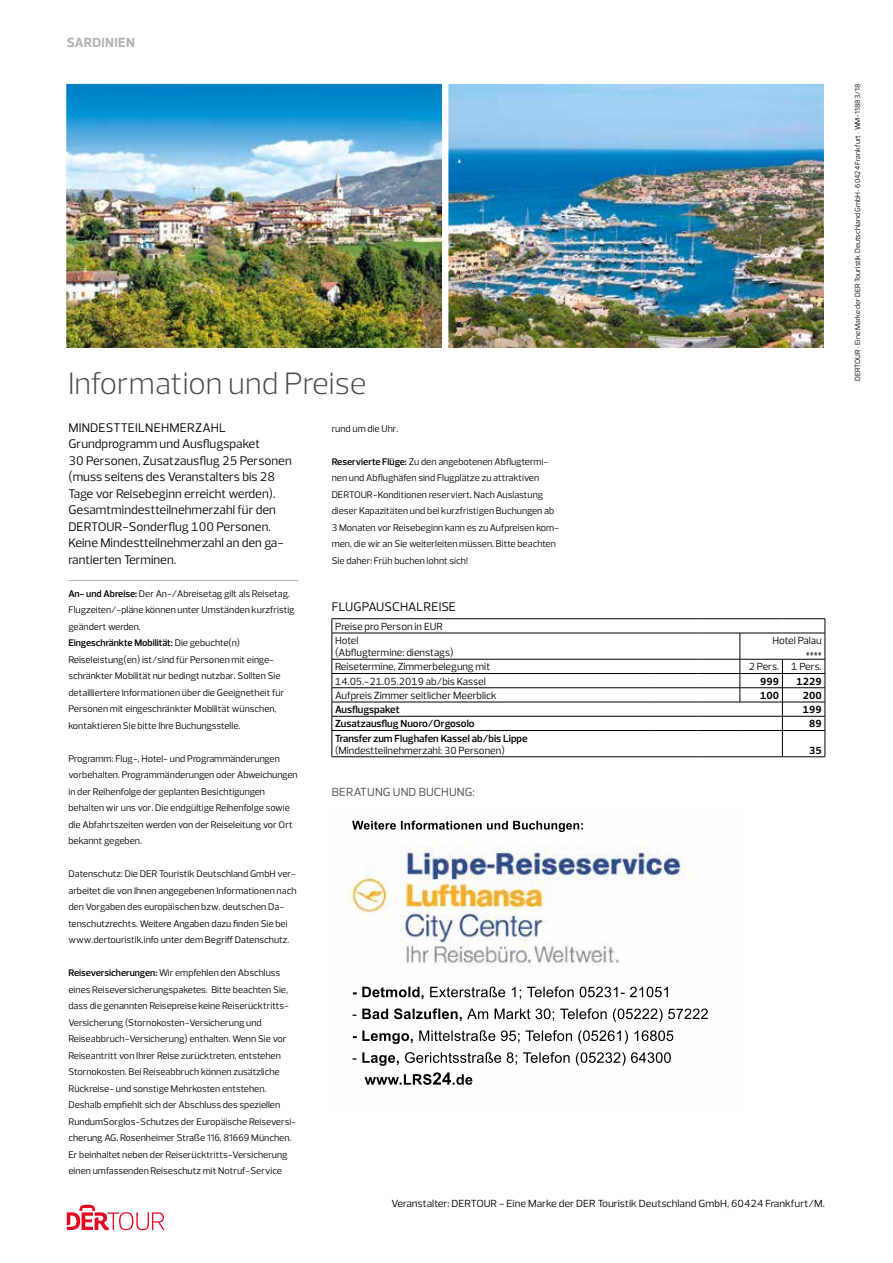
<style>
.page{position:relative;width:893px;height:1263px;background:#fff}
.page>*{position:absolute;margin:0;border:0;box-sizing:border-box;transform-origin:0 0}
.t1{font:300 31.5px "Prelo";color:#4a4a49}
.t2{font:700 13.5px "Prelo";letter-spacing:.035em;color:#b1b2b4}
.t3{font:12.75px/16.5px "Prelo";color:#000}
.t4{font:12px "Prelo";letter-spacing:.015em;color:#4a4a49}
.t5{font:10.5px/14.2px "Prelo";color:#000}
.t6{font:600 10.5px "Prelo";color:#000}
.t7{font:700 10.5px "Prelo";color:#000}
.t8{font:9.75px/16.5px "Prelo";color:#000}
.t9{font:7.8px "DERPI2015";color:#575756}
.t10{font:7.5px "Prelo";color:#000}
.s1{font-weight:600}
</style>
<div class="page">
<svg style="left:67px;top:1205px;width:98px;height:25px"></svg>
<img style="left:451px;top:84px;width:373px;height:264px">
<img style="left:66px;top:83px;width:385px;height:265px">
<hr style="left:68px;top:580px;width:230px;height:1px;background:#b1b2b4">
<hr style="left:332px;top:618px;width:323px;height:1px;background:#000">
<hr style="left:655px;top:618px;width:42px;height:1px;background:#000">
<hr style="left:697px;top:618px;width:43px;height:1px;background:#000">
<hr style="left:740px;top:618px;width:42px;height:1px;background:#000">
<hr style="left:782px;top:618px;width:43px;height:1px;background:#000">
<hr style="left:740px;top:633px;width:42px;height:1px;background:#000">
<hr style="left:782px;top:633px;width:43px;height:1px;background:#000">
<hr style="left:740px;top:659px;width:42px;height:1px;background:#000">
<hr style="left:782px;top:659px;width:43px;height:1px;background:#000">
<hr style="left:740px;top:673px;width:42px;height:1px;background:#000">
<hr style="left:782px;top:673px;width:43px;height:1px;background:#000">
<hr style="left:740px;top:687px;width:42px;height:1px;background:#000">
<svg style="left:740px;top:633px;width:1px;height:69px"></svg>
<hr style="left:782px;top:687px;width:43px;height:1px;background:#000">
<hr style="left:740px;top:702px;width:42px;height:1px;background:#000">
<hr style="left:782px;top:702px;width:43px;height:1px;background:#000">
<hr style="left:782px;top:716px;width:43px;height:1px;background:#000">
<hr style="left:782px;top:730px;width:43px;height:1px;background:#000">
<svg style="left:782px;top:659px;width:1px;height:97px"></svg>
<svg style="left:825px;top:619px;width:1px;height:137px"></svg>
<hr style="left:782px;top:756px;width:43px;height:1px;background:#000">
<hr style="left:332px;top:633px;width:323px;height:1px;background:#000">
<hr style="left:655px;top:633px;width:42px;height:1px;background:#000">
<hr style="left:697px;top:633px;width:43px;height:1px;background:#000">
<hr style="left:332px;top:659px;width:323px;height:1px;background:#000">
<hr style="left:655px;top:659px;width:42px;height:1px;background:#000">
<hr style="left:697px;top:659px;width:43px;height:1px;background:#000">
<hr style="left:332px;top:673px;width:323px;height:1px;background:#000">
<hr style="left:655px;top:673px;width:42px;height:1px;background:#000">
<hr style="left:697px;top:673px;width:43px;height:1px;background:#000">
<hr style="left:332px;top:687px;width:323px;height:1px;background:#000">
<hr style="left:655px;top:687px;width:42px;height:1px;background:#000">
<hr style="left:697px;top:687px;width:43px;height:1px;background:#000">
<hr style="left:332px;top:702px;width:323px;height:1px;background:#000">
<hr style="left:655px;top:702px;width:42px;height:1px;background:#000">
<hr style="left:697px;top:702px;width:43px;height:1px;background:#000">
<hr style="left:332px;top:716px;width:323px;height:1px;background:#000">
<hr style="left:655px;top:716px;width:42px;height:1px;background:#000">
<hr style="left:697px;top:716px;width:43px;height:1px;background:#000">
<hr style="left:740px;top:716px;width:42px;height:1px;background:#000">
<hr style="left:332px;top:730px;width:323px;height:1px;background:#000">
<svg style="left:332px;top:619px;width:1px;height:137px"></svg>
<hr style="left:655px;top:730px;width:42px;height:1px;background:#000">
<hr style="left:697px;top:730px;width:43px;height:1px;background:#000">
<hr style="left:740px;top:730px;width:42px;height:1px;background:#000">
<hr style="left:332px;top:756px;width:323px;height:1px;background:#000">
<hr style="left:655px;top:756px;width:42px;height:1px;background:#000">
<hr style="left:697px;top:756px;width:43px;height:1px;background:#000">
<hr style="left:740px;top:756px;width:42px;height:1px;background:#000">
<img style="left:348px;top:820px;width:360px;height:265px">
<h2 class="t2" style="left:67px;top:34px;width:70px">SARDINIEN</h2>
<h1 class="t1" style="left:68px;top:364px;width:300px">Information und Preise</h1>
<p class="t3" style="left:68px;top:419px;width:225px">MINDESTTEILNEHMERZAHL Grundprogramm und Ausflugspaket<br>30 Personen, Zusatzausflug 25 Personen (muss seitens des Veranstalters bis 28<br>Tage vor Reisebeginn erreicht werden).<br>Gesamtmindestteilnehmerzahl für den DERTOUR-Sonderflug 100 Personen.<br>Keine Mindestteilnehmerzahl an den ga&shy;rantierten Terminen.</p>
<p class="t8" style="left:68px;top:585px;width:228px"><span class="s1">An- und Abreise:</span> Der An-/Abreisetag gilt als Reisetag.<br>Flugzeiten/-pläne können unter Umständen kurzfristig geändert werden.<br><span class="s1">Eingeschränkte Mobilität:</span> Die gebuchte(n)<br>Reiseleistung(en) ist/sind für Personen mit einge&shy;schränkter Mobilität nur bedingt nutzbar. Sollten Sie detailliertere Informationen über die Geeignetheit für Personen mit eingeschränkter Mobilität wünschen, kontaktieren Sie bitte Ihre Buchungsstelle.</p>
<p class="t8" style="left:68px;top:750px;width:231px">Programm: Flug-, Hotel- und Programmänderungen vorbehalten. Programmänderungen oder Abweichungen in der Reihenfolge der geplanten Besichtigungen behalten wir uns vor. Die endgültige Reihenfolge sowie die Abfahrtszeiten werden von der Reiseleitung vor Ort bekannt gegeben.</p>
<p class="t8" style="left:68px;top:866px;width:230px">Datenschutz: Die DER Touristik Deutschland GmbH ver&shy;arbeitet die von Ihnen angegebenen Informationen nach den Vorgaben des europäischen bzw. deutschen Da&shy;tenschutzrechts. Weitere Angaben dazu finden Sie bei www.dertouristik.info unter dem Begriff Datenschutz.</p>
<p class="t8" style="left:68px;top:965px;width:229px"><span class="s1">Reiseversicherungen:</span> Wir empfehlen den Abschluss eines Reiseversicherungspaketes. Bitte beachten Sie, dass die genannten Reisepreise keine Reiserücktritts-Versicherung (Stornokosten-Versicherung und Reiseabbruch-Versicherung) enthalten. Wenn Sie vor Reiseantritt von Ihrer Reise zurücktreten, entstehen Stornokosten. Bei Reiseabbruch können zusätzliche Rückreise- und sonstige Mehrkosten entstehen.<br>Deshalb empfiehlt sich der Abschluss des speziellen RundumSorglos-Schutzes der Europäische Reiseversi&shy;cherung AG, Rosenheimer Straße 116, 81669 München.<br>Er beinhaltet neben der Reiserücktritts-Versicherung einen umfassenden Reiseschutz mit Notruf-Service</p>
<p class="t8" style="left:332px;top:420px;width:68px">rund um die Uhr.</p>
<p class="t8" style="left:332px;top:453px;width:229px"><span class="s1">Reservierte Flüge:</span> Zu den angebotenen Abflugtermi&shy;nen und Abflughäfen sind Flugplätze zu attraktiven DERTOUR-Konditionen reserviert. Nach Auslastung dieser Kapazitäten und bei kurzfristigen Buchungen ab 3 Monaten vor Reisebeginn kann es zu Aufpreisen kom&shy;men, die wir an Sie weiterleiten müssen. Bitte beachten Sie daher: Früh buchen lohnt sich!</p>
<h3 class="t3" style="left:332px;top:599px;width:126px">FLUGPAUSCHALREISE</h3>
<p class="t5" style="left:335px;top:619px;width:110px">Preise pro Person in EUR<br>Hotel</p>
<p class="t5" style="left:335px;top:645px;width:120px">(Abflugtermine: dienstags)</p>
<p class="t5" style="left:772px;top:633px;width:51px">Hotel Palau</p>
<p class="t9" style="left:806px;top:649px;width:17px">7777</p>
<p class="t5" style="left:335px;top:660px;width:157px">Reisetermine, Zimmerbelegung mit</p>
<p class="t5" style="left:749px;top:660px;width:75px">2 Pers. 1 Pers.</p>
<p class="t5" style="left:335px;top:674px;width:152px">14.05.-21.05.2019 ab/bis Kassel</p>
<p class="t7" style="left:760px;top:675px;width:20px">999</p>
<p class="t7" style="left:796px;top:675px;width:27px">1229</p>
<p class="t5" style="left:335px;top:688px;width:163px">Aufpreis Zimmer seitlicher Meerblick</p>
<p class="t7" style="left:760px;top:689px;width:20px">100</p>
<p class="t7" style="left:803px;top:689px;width:20px">200</p>
<p class="t6" style="left:335px;top:703px;width:66px">Ausflugspaket</p>
<p class="t7" style="left:803px;top:703px;width:20px">199</p>
<p class="t6" style="left:335px;top:717px;width:141px">Zusatzausflug Nuoro/Orgosolo</p>
<p class="t7" style="left:809px;top:717px;width:14px">89</p>
<p class="t6" style="left:335px;top:731px;width:194px">Transfer zum Flughafen Kassel ab/bis Lippe</p>
<p class="t5" style="left:335px;top:743px;width:171px">(Mindestteilnehmerzahl: 30 Personen)</p>
<p class="t7" style="left:809px;top:744px;width:14px">35</p>
<p class="t4" style="left:332px;top:785px;width:145px">BERATUNG UND BUCHUNG:</p>
<p class="t5" style="left:391px;top:1196px;width:435px">Veranstalter: DERTOUR - Eine Marke der DER Touristik Deutschland GmbH, 60424 Frankfurt/M.</p>
<p class="t10" style="left:853px;top:381px;width:299px;rotate:-90deg">DERTOUR • Eine Marke der DER Touristik Deutschland GmbH • 60424 Frankfurt • WM-11883/18</p>
</div>
